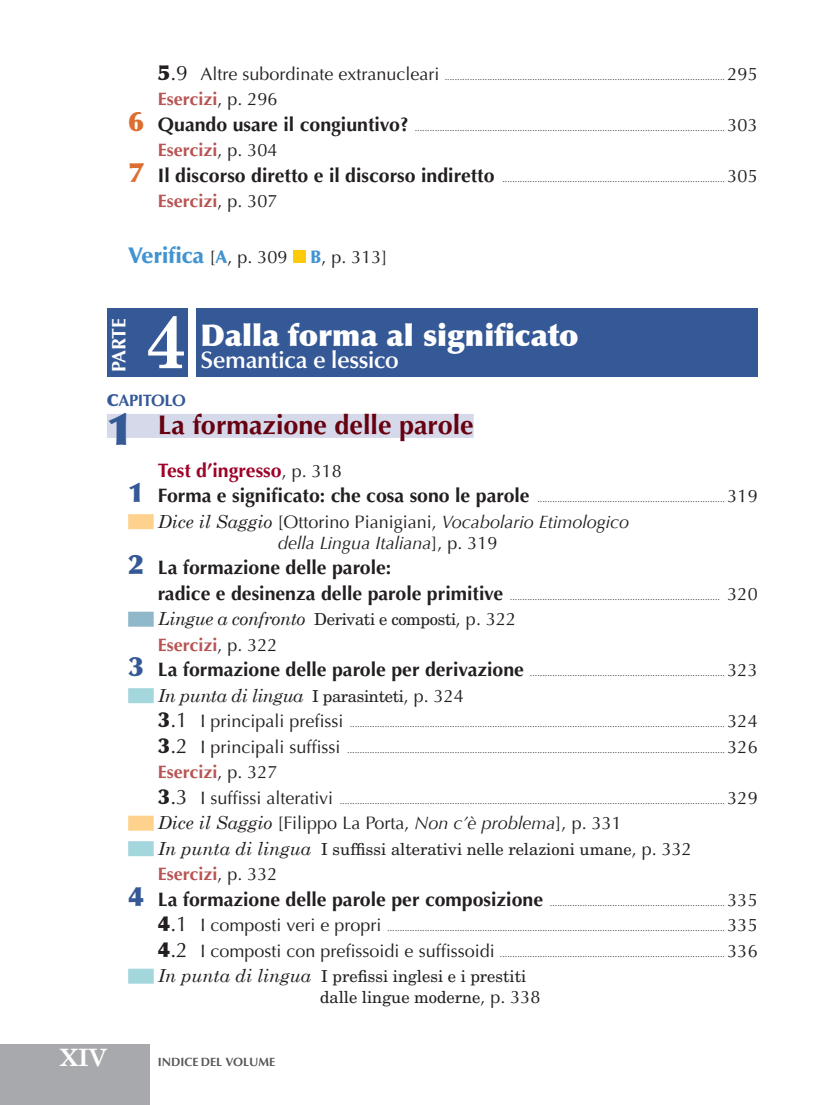
<style>
.page{position:relative;width:829px;height:1105px;background:#fff}
.page>*{position:absolute;margin:0;border:0;box-sizing:border-box;transform-origin:0 0}
.t1{font:700 75px "Century Schoolbook";color:#fff}
.t2{font:900 30px "Optima LT Std";color:#fff}
.t3{font:700 27px "Optima LT Std";color:#670110}
.t4{font:600 24px "Optima LT Std";letter-spacing:-.02em;color:#fff}
.t5{font:700 24px "Century Schoolbook";color:#fff}
.t6{font:900 22.5px "Optima LT Std";letter-spacing:-.01em;color:#4194d0}
.t7{font:700 19.5px "Optima LT Std";color:#231f20}
.t8{font:700 19.5px "Optima LT Std";color:#9d0228}
.t9{font:700 19.5px "Optima LT Std";letter-spacing:-.02em;color:#fff}
.t10{font:700 18px "Optima LT Std";color:#b85453}
.t11{font:italic 18px/21px "Optima";color:#231f20}
.t12{font:18px "Optima";color:#231f20}
.t13{font:italic 18px "Century Schoolbook";letter-spacing:-.025em;color:#231f20}
.t14{font:18px "Optima LT Std";color:#231f20}
.t15{font:16.5px/21px "New Century Schlbk LT Std";color:#231f20}
.t16{font:16.5px "New Century Schlbk LT Std";letter-spacing:-.02em;color:#231f20}
.t17{font:700 16.5px "Optima LT Std";letter-spacing:-.025em;color:#355896}
.t18{font:700 12px "Optima LT Std";color:#57585a}
.t19{font:9px "Optima LT Std";color:#231f20}
.s1{font-weight:900;font-size:21px}
.s2{font-size:21px}
.s3{font-size:18px}
.s4{font-weight:400;color:#231f20}
.s5{font-weight:900;font-size:27px;color:#dc6e32}
.s6{font-weight:700;font-size:19.5px}
.s7{font-weight:400;font-size:18px;color:#231f20}
.s8{font-weight:900;color:#4194d0}
.s9{font-weight:900}
.s10{font-weight:900;font-size:45px;color:#355896}
.s11{font-weight:900;font-size:27px;color:#355896}
.s12{font-family:"Century Schoolbook"}
.s13{font-style:normal}
.s14{font-family:"Optima LT Std";font-style:normal}
.s15{font-family:"Century Schoolbook";font-style:italic;font-size:18px}
.s16{font-family:"Optima LT Std";font-size:18px}
.s17{font-family:"New Century Schlbk LT Std";font-style:normal;font-size:16.5px}
.s18{font-family:"Century Schoolbook";font-style:italic}
.s19{font-style:italic}
.s20{font-family:"Optima LT Std"}
</style>
<div class="page">
<div style="left:0;top:1044px;width:149px;height:61px;background:#a8a9ad"></div>
<div style="left:107px;top:414px;width:42px;height:24px;background:#d5d9ea"></div>
<div style="left:149px;top:414px;width:325px;height:24px;background:#d5d9ea"></div>
<div style="left:128px;top:514px;width:26px;height:15px;background:#fed28d"></div>
<div style="left:128px;top:612px;width:26px;height:15px;background:#8fb9ca"></div>
<div style="left:128px;top:688px;width:26px;height:15px;background:#a3d7dd"></div>
<div style="left:128px;top:816px;width:26px;height:15px;background:#fed28d"></div>
<div style="left:128px;top:841px;width:26px;height:15px;background:#a3d7dd"></div>
<div style="left:128px;top:969px;width:26px;height:15px;background:#a3d7dd"></div>
<div style="left:293px;top:250px;width:12px;height:13px;background:#feca0a"></div>
<div style="left:196px;top:309px;width:561px;height:68px;background:#355896"></div>
<div style="left:107px;top:309px;width:81px;height:68px;background:#355896"></div>
<p class="t19" style="left:158px;top:73px;width:601px"><span class="s1">5</span><span class="s2">.9</span> <span class="s3">Altre subordinate extranucleari</span> ................................................................................................................ <span class="s3">295</span></p>
<h3 class="t10" style="left:158px;top:92px;width:121px">Esercizi<span class="s4">, p. 296</span></h3>
<p class="t19" style="left:128px;top:124px;width:631px"><span class="s5">6</span> <span class="s6">Quando usare il congiuntivo?</span> ............................................................................................................................ <span class="s3">303</span></p>
<h3 class="t10" style="left:158px;top:143px;width:121px">Esercizi<span class="s4">, p. 304</span></h3>
<p class="t19" style="left:128px;top:175px;width:631px"><span class="s5">7</span> <span class="s6">Il discorso diretto e il discorso indiretto</span> ......................................................................................... <span class="s3">305</span></p>
<h3 class="t10" style="left:158px;top:194px;width:121px">Esercizi<span class="s4">, p. 307</span></h3>
<h3 class="t6" style="left:128px;top:246px;width:161px">Verifica <span class="s7">[</span><span class="s3">A</span><span class="s7">, p. 309</span></h3>
<h3 class="t14" style="left:310px;top:249px;width:79px"><span class="s8">B</span>, p. 313]</h3>
<h3 class="t9" style="left:111px;top:372px;width:55px;rotate:-90deg">PARTE</h3>
<h1 class="t1" style="left:145px;top:294px;width:45px">4</h1>
<h2 class="t2" style="left:200px;top:322px;width:380px">Dalla forma al significato</h2>
<h3 class="t4" style="left:200px;top:350px;width:200px">Semantica e lessico</h3>
<h3 class="t17" style="left:107px;top:394px;width:81px"><span class="s9">C</span>APITOLO</h3>
<h3 class="t3" style="left:107px;top:414px;width:368px"><span class="s10">1</span> La formazione delle parole</h3>
<h3 class="t8" style="left:158px;top:462px;width:185px">Test d’ingresso<span class="s7">, p. 318</span></h3>
<p class="t19" style="left:128px;top:495px;width:631px"><span class="s11">1</span> <span class="s6">Forma e significato: che cosa sono le parole</span> ........................................................................... <span class="s3">319</span></p>
<h3 class="t11" style="left:278px;top:511px;width:353px;text-indent:-120px"><span class="s12">Dice il Saggio</span> <span class="s13">[Ottorino Pianigiani,</span> Vocabolario Etimologico della Lingua Italiana<span class="s13">]</span><span class="s14">, p. 319</span></h3>
<h3 class="t7" style="left:128px;top:560px;width:265px"><span class="s11">2</span> La formazione delle parole:</h3>
<p class="t19" style="left:158px;top:593px;width:601px"><span class="s6">radice e desinenza delle parole primitive</span> .................................................................................... <span class="s3">320</span></p>
<h3 class="t16" style="left:158px;top:613px;width:359px"><span class="s15">Lingue a confronto</span> Derivati e composti<span class="s16">, p. 322</span></h3>
<h3 class="t10" style="left:158px;top:637px;width:121px">Esercizi<span class="s4">, p. 322</span></h3>
<p class="t19" style="left:128px;top:669px;width:631px"><span class="s11">3</span> <span class="s6">La formazione delle parole per derivazione</span> .............................................................................. <span class="s3">323</span></p>
<h3 class="t13" style="left:158px;top:684px;width:307px">In punta di lingua <span class="s17">I parasinteti</span><span class="s14">, p. 324</span></h3>
<p class="t19" style="left:158px;top:720px;width:601px"><span class="s1">3</span><span class="s2">.1</span> <span class="s3">I principali prefissi</span> ...................................................................................................................................................... <span class="s3">324</span></p>
<p class="t19" style="left:158px;top:746px;width:601px"><span class="s1">3</span><span class="s2">.2</span> <span class="s3">I principali suffissi</span> ....................................................................................................................................................... <span class="s3">326</span></p>
<h3 class="t10" style="left:158px;top:765px;width:121px">Esercizi<span class="s4">, p. 327</span></h3>
<p class="t19" style="left:158px;top:797px;width:601px"><span class="s1">3</span><span class="s2">.3</span> <span class="s3">I suffissi alterativi</span> .......................................................................................................................................................... <span class="s3">329</span></p>
<h3 class="t12" style="left:158px;top:813px;width:465px"><span class="s18">Dice il Saggio</span> [Filippo La Porta, <span class="s19">Non c’è problema</span>]<span class="s20">, p. 331</span></h3>
<h3 class="t15" style="left:158px;top:840px;width:535px"><span class="s15">In punta di lingua</span> I suffissi alterativi nelle relazioni umane<span class="s16">, p. 332</span></h3>
<h3 class="t10" style="left:158px;top:867px;width:121px">Esercizi<span class="s4">, p. 332</span></h3>
<p class="t19" style="left:128px;top:899px;width:631px"><span class="s11">4</span> <span class="s6">La formazione delle parole per composizione</span> ...................................................................... <span class="s3">335</span></p>
<p class="t19" style="left:158px;top:924px;width:601px"><span class="s1">4</span><span class="s2">.1</span> <span class="s3">I composti veri e propri</span> ....................................................................................................................................... <span class="s3">335</span></p>
<p class="t19" style="left:158px;top:950px;width:601px"><span class="s1">4</span><span class="s2">.2</span> <span class="s3">I composti con prefissoidi e suffissoidi</span> .......................................................................................... <span class="s3">336</span></p>
<h3 class="t15" style="left:320px;top:967px;width:222px;text-indent:-162px"><span class="s15">In punta di lingua</span> I prefissi inglesi e i prestiti dalle lingue moderne<span class="s16">, p. 338</span></h3>
<h3 class="t5" style="left:61px;top:1042px;width:48px">XIV</h3>
<h3 class="t18" style="left:158px;top:1057px;width:119px">INDICE DEL VOLUME</h3>
</div>
